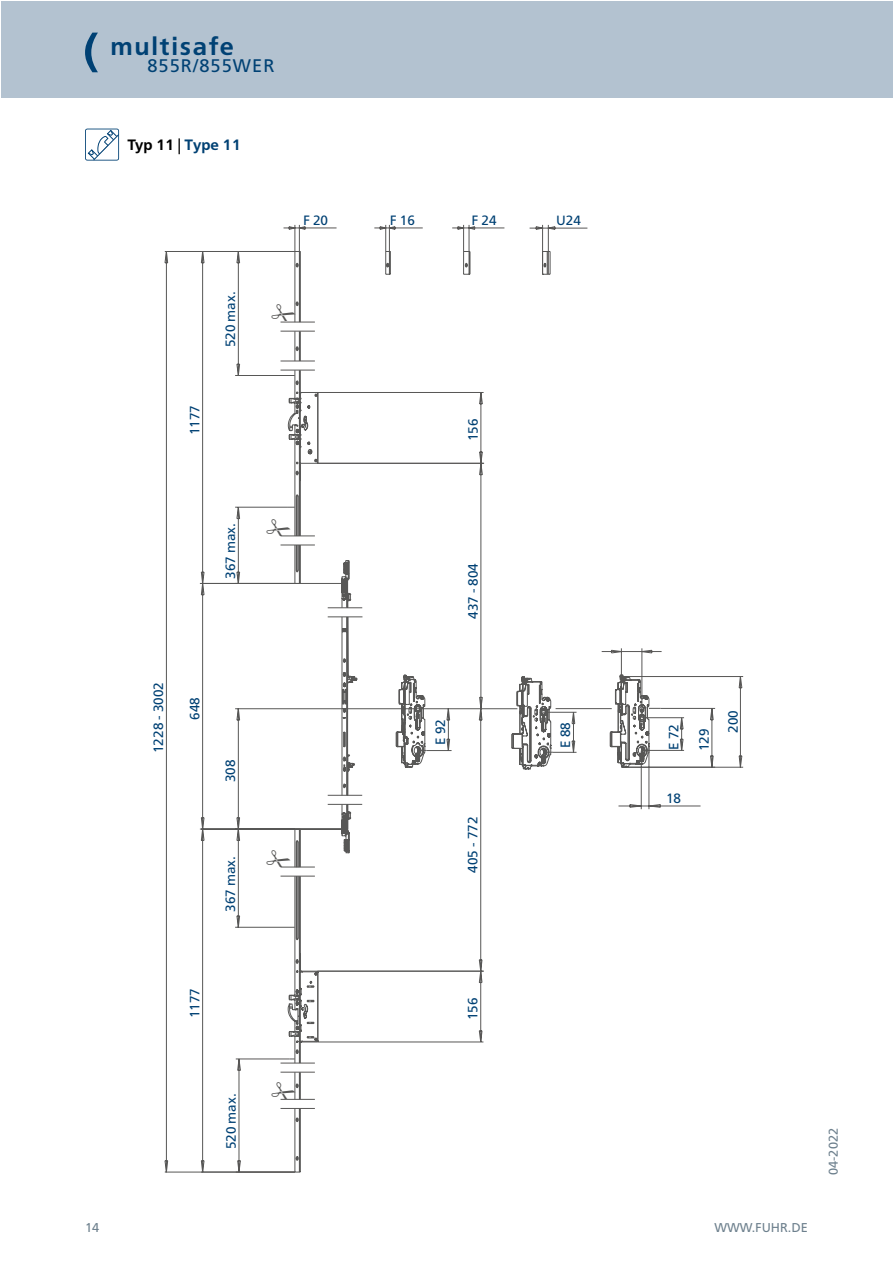
<style>
.page{position:relative;width:893px;height:1263px;background:#fff}
.page>*{position:absolute;margin:0;border:0;box-sizing:border-box;transform-origin:0 0}
.t1{font:600 24.9px "Free Set";letter-spacing:.07em;color:#004174}
.t2{font:18.15px "Free Set";letter-spacing:.06em;color:#004174}
.t3{font:600 15px "Free Set";color:#000}
.t4{font:13.5px/29.2px "Free Set";color:#004174}
.t5{font:13.35px "Free Set";color:#004174}
.t6{font:12.75px "Free Set";color:#6d808d}
.s1{color:#004174}
</style>
<div class="page">
<div style="left:1px;top:1px;width:892px;height:97px;background:#b3c2d0"></div>
<svg style="left:85px;top:129px;width:34px;height:32px"></svg>
<svg style="left:164px;top:251px;width:36px;height:921px"></svg>
<svg style="left:200px;top:251px;width:515px;height:921px"></svg>
<svg style="left:235px;top:224px;width:427px;height:948px"></svg>
<svg style="left:288px;top:251px;width:361px;height:921px"></svg>
<svg style="left:289px;top:251px;width:359px;height:791px"></svg>
<svg style="left:85px;top:33px;width:13px;height:39px"></svg>
<svg style="left:272px;top:1082px;width:24px;height:17px"></svg>
<svg style="left:266px;top:850px;width:24px;height:17px"></svg>
<svg style="left:266px;top:519px;width:24px;height:17px"></svg>
<svg style="left:272px;top:304px;width:24px;height:17px"></svg>
<h1 class="t1" style="left:111px;top:31px;width:125px">multisafe</h1>
<h2 class="t2" style="left:147px;top:55px;width:129px">855R/855WER</h2>
<p class="t3" style="left:128px;top:136px;width:115px">Typ 11 | <span class="s1">Type 11</span></p>
<p class="t4" style="left:180px;top:435px;width:32px;rotate:-90deg">1177</p>
<p class="t4" style="left:216px;top:347px;width:57px;rotate:-90deg">520 max.</p>
<p class="t4" style="left:303px;top:205px;width:27px">F 20</p>
<p class="t4" style="left:390px;top:205px;width:27px">F 16</p>
<p class="t4" style="left:471px;top:205px;width:27px">F 24</p>
<p class="t5" style="left:556px;top:212px;width:26px">U24</p>
<p class="t4" style="left:458px;top:441px;width:24px;rotate:-90deg">156</p>
<p class="t4" style="left:216px;top:579px;width:57px;rotate:-90deg">367 max.</p>
<p class="t4" style="left:144px;top:753px;width:72px;rotate:-90deg">1228 - 3002</p>
<p class="t4" style="left:180px;top:720px;width:24px;rotate:-90deg">648</p>
<p class="t4" style="left:216px;top:782px;width:24px;rotate:-90deg">308</p>
<p class="t4" style="left:216px;top:912px;width:57px;rotate:-90deg">367 max.</p>
<p class="t4" style="left:458px;top:619px;width:57px;rotate:-90deg">437 - 804</p>
<p class="t4" style="left:426px;top:745px;width:27px;rotate:-90deg">E 92</p>
<p class="t4" style="left:551px;top:748px;width:27px;rotate:-90deg">E 88</p>
<p class="t4" style="left:659px;top:750px;width:27px;rotate:-90deg">E 72</p>
<p class="t4" style="left:458px;top:873px;width:57px;rotate:-90deg">405 - 772</p>
<p class="t4" style="left:666px;top:783px;width:17px">18</p>
<p class="t4" style="left:689px;top:733px;width:24px;text-indent:-19px;rotate:-90deg">129<br>200</p>
<p class="t4" style="left:180px;top:1018px;width:32px;rotate:-90deg">1177</p>
<p class="t4" style="left:458px;top:1020px;width:24px;rotate:-90deg">156</p>
<p class="t4" style="left:216px;top:1149px;width:57px;rotate:-90deg">520 max.</p>
<p class="t6" style="left:85px;top:1220px;width:16px">14</p>
<p class="t6" style="left:714px;top:1220px;width:95px">WWW.FUHR.DE</p>
<p class="t6" style="left:826px;top:1175px;width:48px;rotate:-90deg">04-2022</p>
</div>
